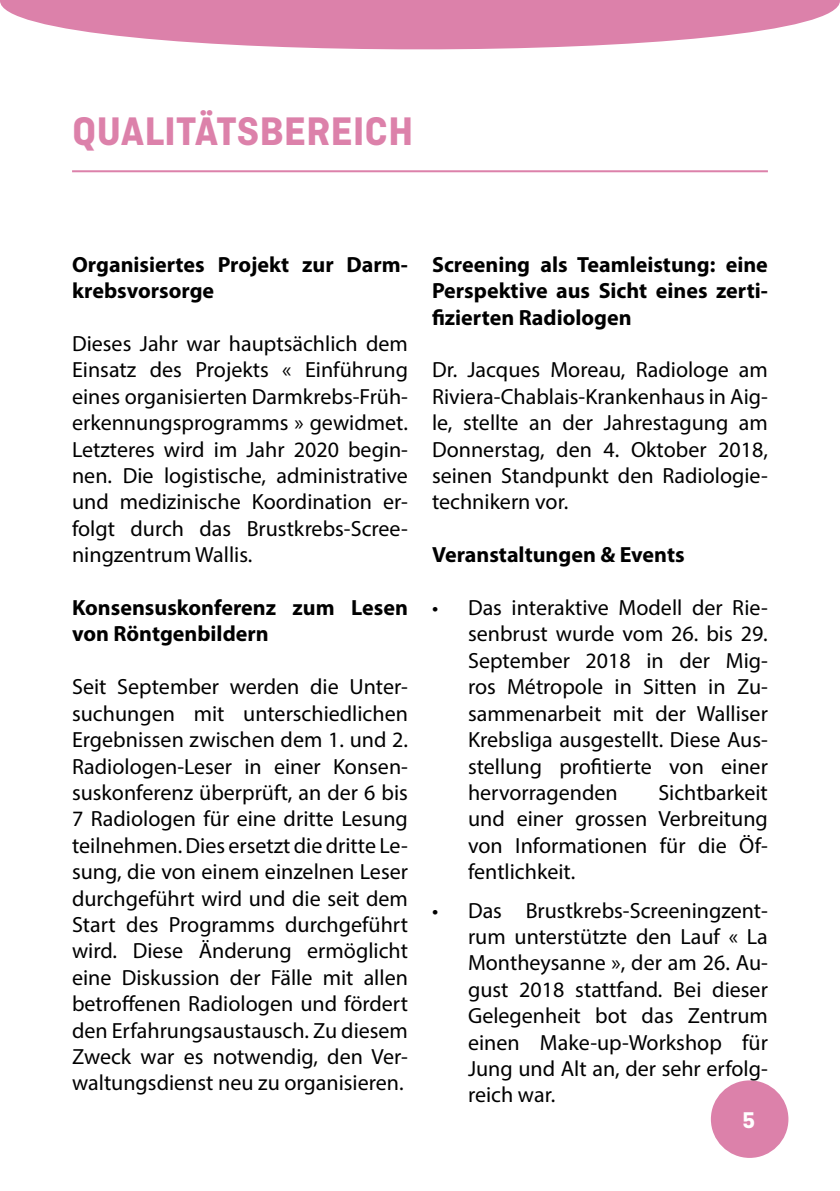
<style>
.page{position:relative;width:840px;height:1191px;background:#fff}
.page>*{position:absolute;margin:0;border:0;box-sizing:border-box;transform-origin:0 0}
.t1{font:700 42px "Ciutadella";color:#dc81aa}
.t2{font:700 24px "Ciutadella";color:#fff}
.t3{font:22px/26.4px "Myriad Pro";color:#000;text-align:justify}
.t4{font:700 22px/26.4px "Myriad Pro";color:#000}
</style>
<div class="page">
<hr style="left:72px;top:170px;width:695px;height:2px;background:#dc81aa">
<svg style="left:0;top:0;width:839px;height:50px;fill:#dc81aa"></svg>
<div style="left:710px;top:1080px;width:78px;height:77px;background:#dc81aa;border-radius:50%"></div>
<h1 class="t1" style="left:72px;top:107px;width:342px">QUALITÄTSBEREICH</h1>
<p class="t4" style="left:72px;top:250px;width:337px">Organisiertes Projekt zur Darm&shy;krebsvorsorge</p>
<p class="t3" style="left:72px;top:330px;width:337px">Dieses Jahr war hauptsächlich dem Einsatz des Projekts « Einführung eines organisierten Darmkrebs-Früh&shy;erkennungsprogramms » gewidmet.<br>Letzteres wird im Jahr 2020 begin&shy;nen. Die logistische, administrative und medizinische Koordination er&shy;folgt durch das Brustkrebs-Scree&shy;ningzentrum Wallis.</p>
<p class="t4" style="left:72px;top:593px;width:337px">Konsensuskonferenz zum Lesen von Röntgenbildern</p>
<p class="t3" style="left:72px;top:673px;width:337px">Seit September werden die Unter&shy;suchungen mit unterschiedlichen Ergebnissen zwischen dem 1. und 2.<br>Radiologen-Leser in einer Konsen&shy;suskonferenz überprüft, an der 6 bis 7 Radiologen für eine dritte Lesung teilnehmen. Dies ersetzt die dritte Le&shy;sung, die von einem einzelnen Leser durchgeführt wird und die seit dem Start des Programms durchgeführt wird. Diese Änderung ermöglicht eine Diskussion der Fälle mit allen betroffenen Radiologen und fördert den Erfahrungsaustausch. Zu diesem Zweck war es notwendig, den Ver&shy;waltungsdienst neu zu organisieren.</p>
<p class="t4" style="left:432px;top:250px;width:337px;text-align:justify">Screening als Teamleistung: eine Perspektive aus Sicht eines zerti&shy;fizierten Radiologen</p>
<p class="t3" style="left:432px;top:356px;width:337px">Dr. Jacques Moreau, Radiologe am Riviera-Chablais-Krankenhaus in Aig&shy;le, stellte an der Jahrestagung am Donnerstag, den 4. Oktober 2018, seinen Standpunkt den Radiologie&shy;technikern vor.</p>
<p class="t4" style="left:432px;top:541px;width:254px">Veranstaltungen &amp; Events</p>
<p class="t3" style="left:468px;top:594px;width:301px;text-indent:-36px">• Das interaktive Modell der Rie&shy;senbrust wurde vom 26. bis 29.<br>September 2018 in der Mig&shy;ros Métropole in Sitten in Zu&shy;sammenarbeit mit der Walliser Krebsliga ausgestellt. Diese Aus&shy;stellung profitierte von einer hervorragenden</p>
<p class="t3" style="left:468px;top:779px;width:301px;text-indent:190px">Sichtbarkeit und einer grossen Verbreitung von Informationen für die Öf&shy;fentlichkeit.</p>
<p class="t3" style="left:468px;top:896px;width:301px;text-indent:-36px">• Das Brustkrebs-Screeningzent&shy;rum unterstützte den Lauf « La Montheysanne », der am 26. Au&shy;gust 2018 stattfand. Bei dieser Gelegenheit bot das Zentrum einen Make-up-Workshop für Jung und Alt an, der sehr erfolg&shy;reich war.</p>
<p class="t2" style="left:742px;top:1106px;width:14px">5</p>
</div>
